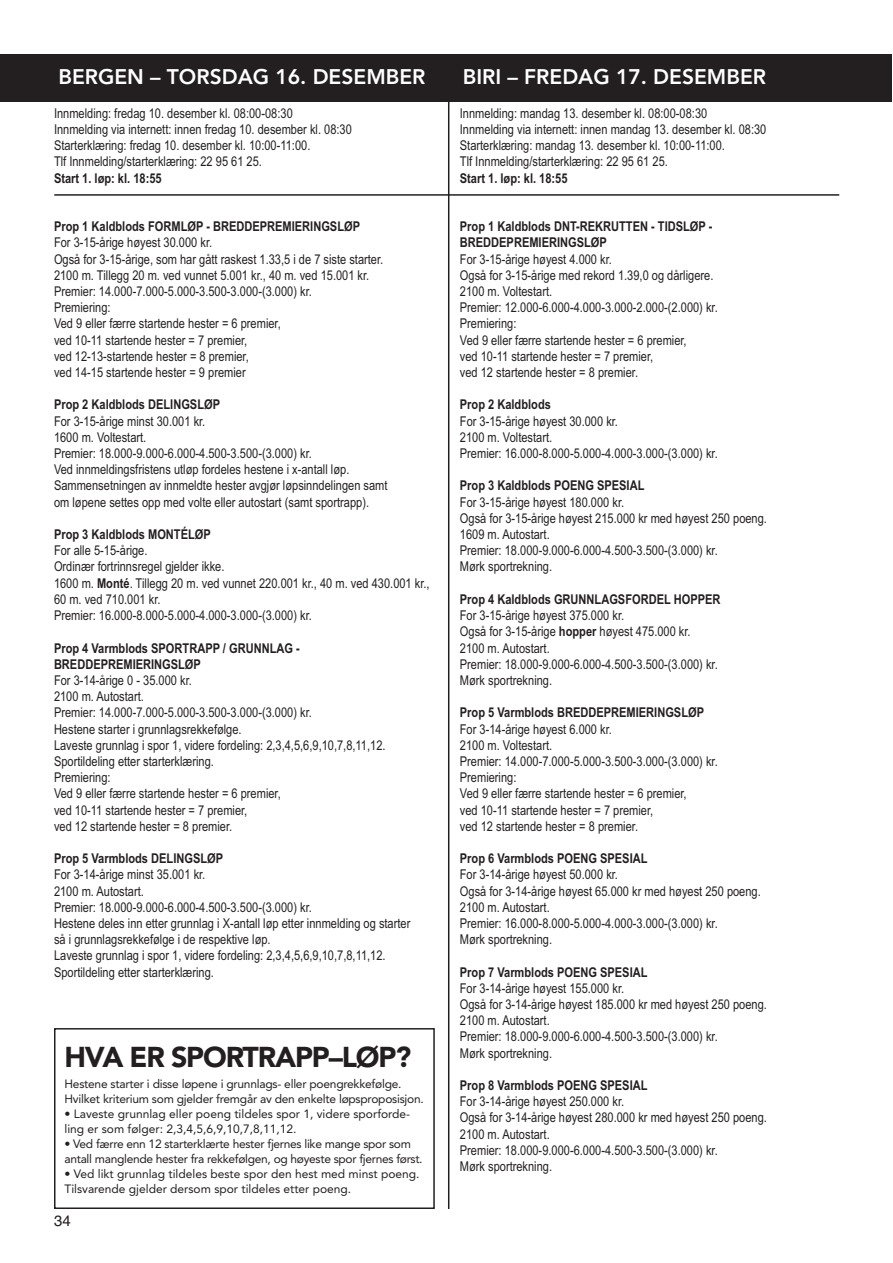
<style>
.page{position:relative;width:893px;height:1263px;background:#fff}
.page>*{position:absolute;margin:0;border:0;box-sizing:border-box;transform-origin:0 0}
.t1{font:900 28.5px "Avenir";letter-spacing:-.04em;color:#231f20}
.t2{font:800 21px "Avenir";color:#fff}
.t3{font:15px "Helvetica";color:#231f20}
.t4{font:13.5px/16.2px "Arial Narrow";color:#231f20}
.t5{font:700 13.5px/16.2px "Arial Narrow";color:#231f20}
.t6{font:12px/15px "Avenir";letter-spacing:-.02em;color:#231f20}
.t7{font:12px/15px "Avenir";color:#231f20}
.s1{font-weight:700}
</style>
<div class="page">
<div style="left:54px;top:1028px;width:381px;height:181px;border:2px solid #231f20"></div>
<div style="left:0;top:54px;width:892px;height:48px;background:#231f20"></div>
<hr style="left:448px;top:54px;width:1px;height:1155px;background:#231f20">
<hr style="left:54px;top:194px;width:785px;height:2px;background:#231f20">
<h2 class="t2" style="left:58px;top:60px;width:369px">BERGEN – TORSDAG 16. DESEMBER</h2>
<h2 class="t2" style="left:463px;top:60px;width:305px">BIRI – FREDAG 17. DESEMBER</h2>
<p class="t4" style="left:460px;top:105px;width:308px">Innmelding: mandag 13. desember kl. 08:00-08:30<br>Innmelding via internett: innen mandag 13. desember kl. 08:30<br>Starterklæring: mandag 13. desember kl. 10:00-11:00.<br>Tlf Innmelding/starterklæring: 22 95 61 25.</p>
<p class="t5" style="left:460px;top:170px;width:109px">Start 1. løp: kl. 18:55</p>
<p class="t5" style="left:460px;top:218px;width:254px">Prop 1 Kaldblods DNT-REKRUTTEN - TIDSLØP -<br>BREDDEPREMIERINGSLØP</p>
<p class="t4" style="left:460px;top:251px;width:259px">For 3-15-årige høyest 4.000 kr.<br>Også for 3-15-årige med rekord 1.39,0 og dårligere.<br>2100 m. Voltestart.<br>Premier: 12.000-6.000-4.000-3.000-2.000-(2.000) kr.<br>Premiering:<br>Ved 9 eller færre startende hester = 6 premier,<br>ved 10-11 startende hester = 7 premier,<br>ved 12 startende hester = 8 premier.</p>
<p class="t5" style="left:460px;top:397px;width:93px">Prop 2 Kaldblods</p>
<p class="t4" style="left:460px;top:413px;width:259px">For 3-15-årige høyest 30.000 kr.<br>2100 m. Voltestart.<br>Premier: 16.000-8.000-5.000-4.000-3.000-(3.000) kr.</p>
<p class="t5" style="left:460px;top:478px;width:186px">Prop 3 Kaldblods POENG SPESIAL</p>
<p class="t4" style="left:460px;top:494px;width:309px">For 3-15-årige høyest 180.000 kr.<br>Også for 3-15-årige høyest 215.000 kr med høyest 250 poeng.<br>1609 m. Autostart.<br>Premier: 18.000-9.000-6.000-4.500-3.500-(3.000) kr.<br>Mørk sportrekning.</p>
<p class="t5" style="left:460px;top:591px;width:262px">Prop 4 Kaldblods GRUNNLAGSFORDEL HOPPER</p>
<p class="t4" style="left:460px;top:607px;width:259px">For 3-15-årige høyest 375.000 kr.<br>Også for 3-15-årige <span class="s1">hopper</span> høyest 475.000 kr.<br>2100 m. Autostart.<br>Premier: 18.000-9.000-6.000-4.500-3.500-(3.000) kr.<br>Mørk sportrekning.</p>
<p class="t5" style="left:460px;top:704px;width:246px">Prop 5 Varmblods BREDDEPREMIERINGSLØP</p>
<p class="t4" style="left:460px;top:721px;width:259px">For 3-14-årige høyest 6.000 kr.<br>2100 m. Voltestart.<br>Premier: 14.000-7.000-5.000-3.500-3.000-(3.000) kr.<br>Premiering:<br>Ved 9 eller færre startende hester = 6 premier,<br>ved 10-11 startende hester = 7 premier,<br>ved 12 startende hester = 8 premier.</p>
<p class="t5" style="left:460px;top:850px;width:189px">Prop 6 Varmblods POENG SPESIAL</p>
<p class="t4" style="left:460px;top:866px;width:302px">For 3-14-årige høyest 50.000 kr.<br>Også for 3-14-årige høyest 65.000 kr med høyest 250 poeng.<br>2100 m. Autostart.<br>Premier: 16.000-8.000-5.000-4.000-3.000-(3.000) kr.<br>Mørk sportrekning.</p>
<p class="t5" style="left:460px;top:964px;width:189px">Prop 7 Varmblods POENG SPESIAL</p>
<p class="t4" style="left:460px;top:980px;width:309px">For 3-14-årige høyest 155.000 kr.<br>Også for 3-14-årige høyest 185.000 kr med høyest 250 poeng.<br>2100 m. Autostart.<br>Premier: 18.000-9.000-6.000-4.500-3.500-(3.000) kr.<br>Mørk sportrekning.</p>
<p class="t5" style="left:460px;top:1077px;width:189px">Prop 8 Varmblods POENG SPESIAL</p>
<p class="t4" style="left:460px;top:1093px;width:309px">For 3-14-årige høyest 250.000 kr.<br>Også for 3-14-årige høyest 280.000 kr med høyest 250 poeng.<br>2100 m. Autostart.<br>Premier: 18.000-9.000-6.000-4.500-3.500-(3.000) kr.<br>Mørk sportrekning.</p>
<p class="t4" style="left:54px;top:105px;width:299px">Innmelding: fredag 10. desember kl. 08:00-08:30<br>Innmelding via internett: innen fredag 10. desember kl. 08:30<br>Starterklæring: fredag 10. desember kl. 10:00-11:00.<br>Tlf Innmelding/starterklæring: 22 95 61 25.</p>
<p class="t5" style="left:54px;top:170px;width:109px">Start 1. løp: kl. 18:55</p>
<p class="t5" style="left:54px;top:218px;width:308px">Prop 1 Kaldblods FORMLØP - BREDDEPREMIERINGSLØP</p>
<p class="t4" style="left:54px;top:235px;width:331px">For 3-15-årige høyest 30.000 kr.<br>Også for 3-15-årige, som har gått raskest 1.33,5 i de 7 siste starter.<br>2100 m. Tillegg 20 m. ved vunnet 5.001 kr., 40 m. ved 15.001 kr.<br>Premier: 14.000-7.000-5.000-3.500-3.000-(3.000) kr.<br>Premiering:<br>Ved 9 eller færre startende hester = 6 premier,<br>ved 10-11 startende hester = 7 premier,<br>ved 12-13-startende hester = 8 premier,<br>ved 14-15 startende hester = 9 premier</p>
<p class="t5" style="left:54px;top:397px;width:168px">Prop 2 Kaldblods DELINGSLØP</p>
<p class="t4" style="left:54px;top:413px;width:335px">For 3-15-årige minst 30.001 kr.<br>1600 m. Voltestart.<br>Premier: 18.000-9.000-6.000-4.500-3.500-(3.000) kr.<br>Ved innmeldingsfristens utløp fordeles hestene i x-antall løp.<br>Sammensetningen av innmeldte hester avgjør løpsinndelingen samt om løpene settes opp med volte eller autostart (samt sportrapp).</p>
<p class="t5" style="left:54px;top:526px;width:158px">Prop 3 Kaldblods MONTÉLØP</p>
<p class="t4" style="left:54px;top:542px;width:377px">For alle 5-15-årige.<br>Ordinær fortrinnsregel gjelder ikke.<br>1600 m. <span class="s1">Monté</span>. Tillegg 20 m. ved vunnet 220.001 kr., 40 m. ved 430.001 kr., 60 m. ved 710.001 kr.<br>Premier: 16.000-8.000-5.000-4.000-3.000-(3.000) kr.</p>
<p class="t5" style="left:54px;top:640px;width:247px">Prop 4 Varmblods SPORTRAPP / GRUNNLAG -<br>BREDDEPREMIERINGSLØP</p>
<p class="t4" style="left:54px;top:672px;width:333px">For 3-14-årige 0 - 35.000 kr.<br>2100 m. Autostart.<br>Premier: 14.000-7.000-5.000-3.500-3.000-(3.000) kr.<br>Hestene starter i grunnlagsrekkefølge.<br>Laveste grunnlag i spor 1, videre fordeling: 2,3,4,5,6,9,10,7,8,11,12.<br>Sportildeling etter starterklæring.<br>Premiering:<br>Ved 9 eller færre startende hester = 6 premier,<br>ved 10-11 startende hester = 7 premier,<br>ved 12 startende hester = 8 premier.</p>
<p class="t5" style="left:54px;top:850px;width:171px">Prop 5 Varmblods DELINGSLØP</p>
<p class="t4" style="left:54px;top:866px;width:358px">For 3-14-årige minst 35.001 kr.<br>2100 m. Autostart.<br>Premier: 18.000-9.000-6.000-4.500-3.500-(3.000) kr.<br>Hestene deles inn etter grunnlag i X-antall løp etter innmelding og starter så i grunnlagsrekkefølge i de respektive løp.<br>Laveste grunnlag i spor 1, videre fordeling: 2,3,4,5,6,9,10,7,8,11,12.<br>Sportildeling etter starterklæring.</p>
<h1 class="t1" style="left:64px;top:1033px;width:348px">HVA ER SPORTRAPP–LØP?</h1>
<p class="t6" style="left:64px;top:1076px;width:361px">Hestene starter i disse løpene i grunnlags- eller poengrekkefølge.<br>Hvilket kriterium som gjelder fremgår av den enkelte løpsproposisjon.</p>
<p class="t7" style="left:64px;top:1106px;width:347px">• Laveste grunnlag eller poeng tildeles spor 1, videre sporforde&shy;ling er som følger: 2,3,4,5,6,9,10,7,8,11,12.</p>
<p class="t6" style="left:64px;top:1136px;width:360px">• Ved færre enn 12 starterklærte hester fjernes like mange spor som antall manglende hester fra rekkefølgen, og høyeste spor fjernes først.</p>
<p class="t7" style="left:64px;top:1166px;width:357px">• Ved likt grunnlag tildeles beste spor den hest med minst poeng.<br>Tilsvarende gjelder dersom spor tildeles etter poeng.</p>
<p class="t3" style="left:54px;top:1212px;width:18px">34</p>
</div>
